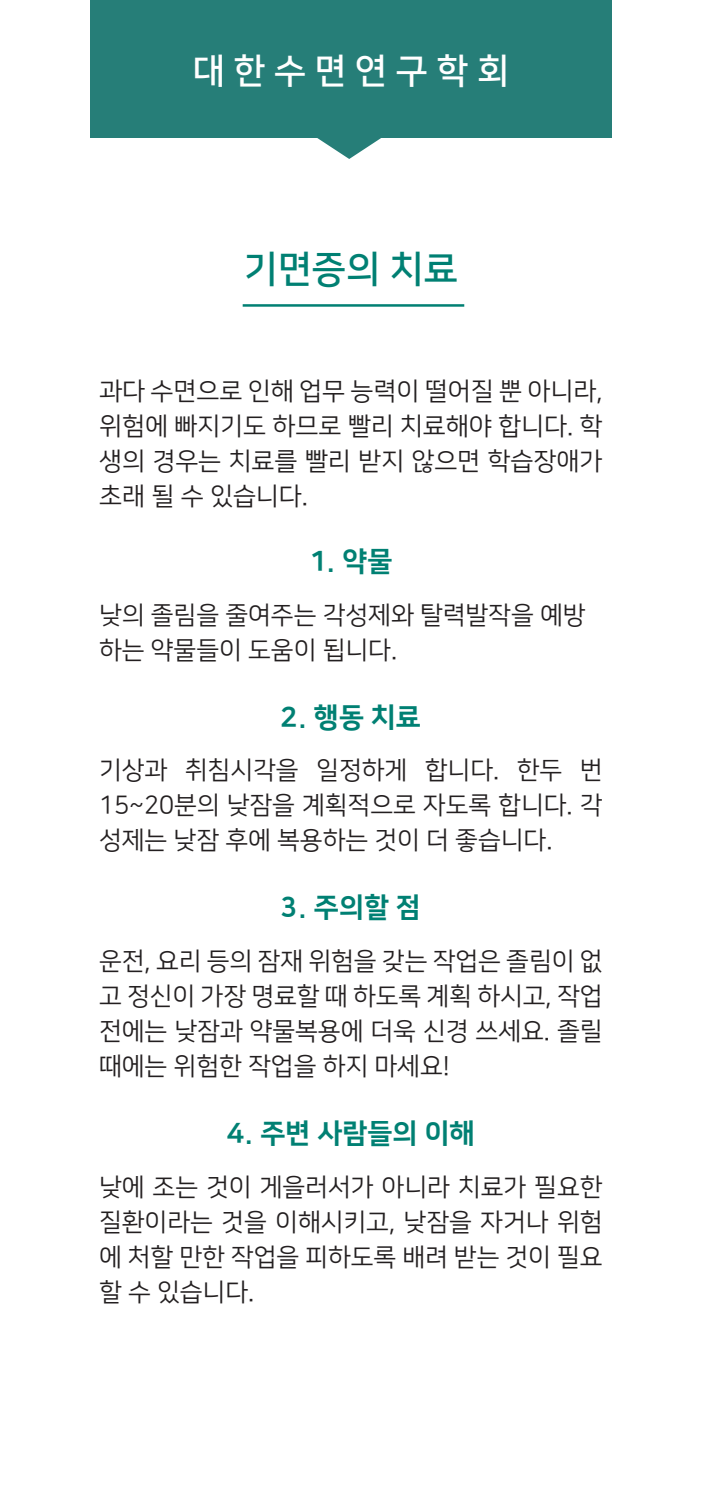
<style>
.page{position:relative;width:702px;height:1489px;background:#fff}
.page>*{position:absolute;margin:0;border:0;box-sizing:border-box;transform-origin:0 0}
.t1{font:37.5px "Nanum Square B";color:#008073}
.t2{font:35px "Nanum Square B";color:#fff}
.t3{font:27.5px "Nanum Square EB";color:#008073}
.t4{font:25px/35px "Nanum Square R";color:#231f20;text-align:justify}
</style>
<div class="page">
<hr style="left:243px;top:304px;width:221px;height:3px;background:#008073">
<div style="left:91px;top:0;width:521px;height:137px;background:#267e78"></div>
<svg style="left:314px;top:137px;width:70px;height:22px"></svg>
<p class="t2" style="left:193px;top:52px;width:318px">대 한 수 면 연 구 학 회</p>
<p class="t1" style="left:244px;top:249px;width:216px">기면증의 치료</p>
<p class="t4" style="left:99px;top:374px;width:505px">과다 수면으로 인해 업무 능력이 떨어질 뿐 아니라, 위험에 빠지기도 하므로 빨리 치료해야 합니다. 학 생의 경우는 치료를 빨리 받지 않으면 학습장애가 초래 될 수 있습니다.</p>
<p class="t3" style="left:309px;top:546px;width:85px">1. 약물</p>
<p class="t4" style="left:99px;top:598px;width:488px">낮의 졸림을 줄여주는 각성제와 탈력발작을 예방 하는 약물들이 도움이 됩니다.</p>
<p class="t3" style="left:280px;top:702px;width:142px">2. 행동 치료</p>
<p class="t4" style="left:99px;top:753px;width:505px">기상과 취침시각을 일정하게 합니다. 한두 번 15~20분의 낮잠을 계획적으로 자도록 합니다. 각 성제는 낮잠 후에 복용하는 것이 더 좋습니다.</p>
<p class="t3" style="left:280px;top:892px;width:142px">3. 주의할 점</p>
<p class="t4" style="left:99px;top:944px;width:505px">운전, 요리 등의 잠재 위험을 갖는 작업은 졸림이 없 고 정신이 가장 명료할 때 하도록 계획 하시고, 작업 전에는 낮잠과 약물복용에 더욱 신경 쓰세요. 졸릴 때에는 위험한 작업을 하지 마세요!</p>
<p class="t3" style="left:227px;top:1118px;width:249px">4. 주변 사람들의 이해</p>
<p class="t4" style="left:99px;top:1169px;width:505px">낮에 조는 것이 게을러서가 아니라 치료가 필요한 질환이라는 것을 이해시키고, 낮잠을 자거나 위험 에 처할 만한 작업을 피하도록 배려 받는 것이 필요 할 수 있습니다.</p>
</div>
